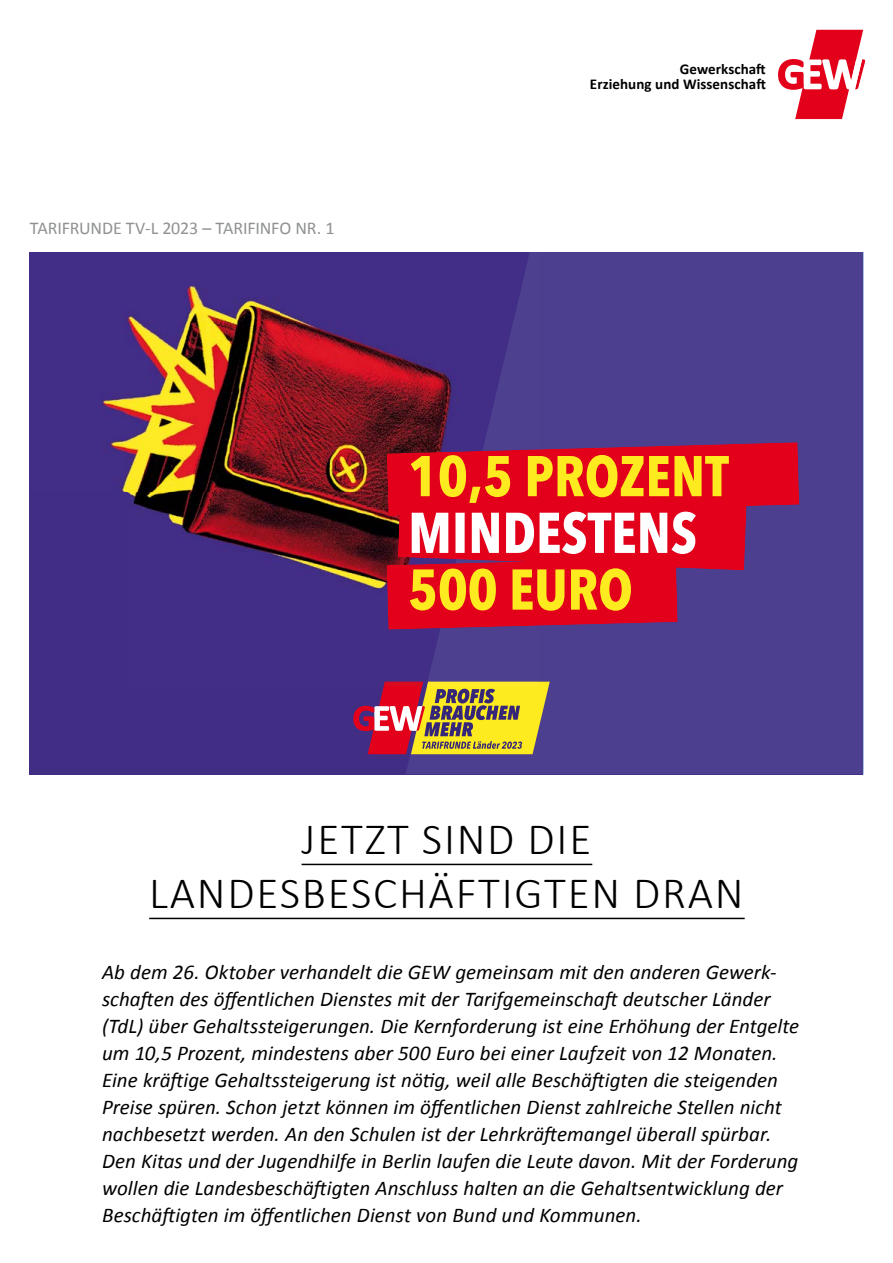
<style>
.page{position:relative;width:893px;height:1263px;background:#fff}
.page>*{position:absolute;margin:0;border:0;box-sizing:border-box;transform-origin:0 0}
._00_Head_gross_2022{font:300 45px/54px "Calibri";letter-spacing:.04em;color:#000;text-align:center}
._02_Einleitung_2022{font:italic 21px/27px "Calibri";letter-spacing:.005em;color:#000}
.t1{font:18px "Calibri";letter-spacing:-.01em;color:#8f9193}
.t2{font:700 15px/15px "Calibri";letter-spacing:.005em;color:#000;text-align:right}
</style>
<div class="page">
<div style="left:30px;top:252px;width:833px;height:522px;background:#422d85"></div>
<div style="left:406px;top:252px;width:457px;height:522px;background:#4d3f8f"></div>
<svg style="left:353px;top:682px;width:197px;height:72px"></svg>
<img style="left:102px;top:252px;width:325px;height:240px">
<img style="left:127px;top:492px;width:300px;height:194px">
<img style="left:427px;top:252px;width:112px;height:430px">
<img style="left:427px;top:682px;width:112px;height:4px">
<img style="left:384px;top:682px;width:39px;height:4px">
<svg style="left:387px;top:442px;width:412px;height:188px;background:#ca4645"></svg>
<svg style="left:778px;top:30px;width:87px;height:89px"></svg>
<hr style="left:302px;top:864px;width:290px;height:1px;background:#000">
<hr style="left:149px;top:918px;width:596px;height:1px;background:#000">
<p class="t1" style="left:30px;top:217px;width:306px">TARIFRUNDE TV-L 2023 – TARIFINFO NR. 1</p>
<p class="t2" style="left:590px;top:62px;width:177px">Gewerkschaft<br>Erziehung und Wissenschaft</p>
<p class="_00_Head_gross_2022" style="left:149px;top:810px;width:596px">JETZT SIND DIE<br>LANDESBESCHÄFTIGTEN DRAN</p>
<p class="_02_Einleitung_2022" style="left:102px;top:957px;width:699px">Ab dem 26. Oktober verhandelt die GEW gemeinsam mit den anderen Gewerk&shy;schaften des öffentlichen Dienstes mit der Tarifgemeinschaft deutscher Länder (TdL) über Gehaltssteigerungen. Die Kernforderung ist eine Erhöhung der Entgelte um 10,5 Prozent, mindestens aber 500 Euro bei einer Laufzeit von 12 Monaten.<br>Eine kräftige Gehaltssteigerung ist nötig, weil alle Beschäftigten die steigenden Preise spüren. Schon jetzt können im öffentlichen Dienst zahlreiche Stellen nicht nachbesetzt werden. An den Schulen ist der Lehrkräftemangel überall spürbar.<br>Den Kitas und der Jugendhilfe in Berlin laufen die Leute davon. Mit der Forderung wollen die Landesbeschäftigten Anschluss halten an die Gehaltsentwicklung der Beschäftigten im öffentlichen Dienst von Bund und Kommunen.</p>
</div>
